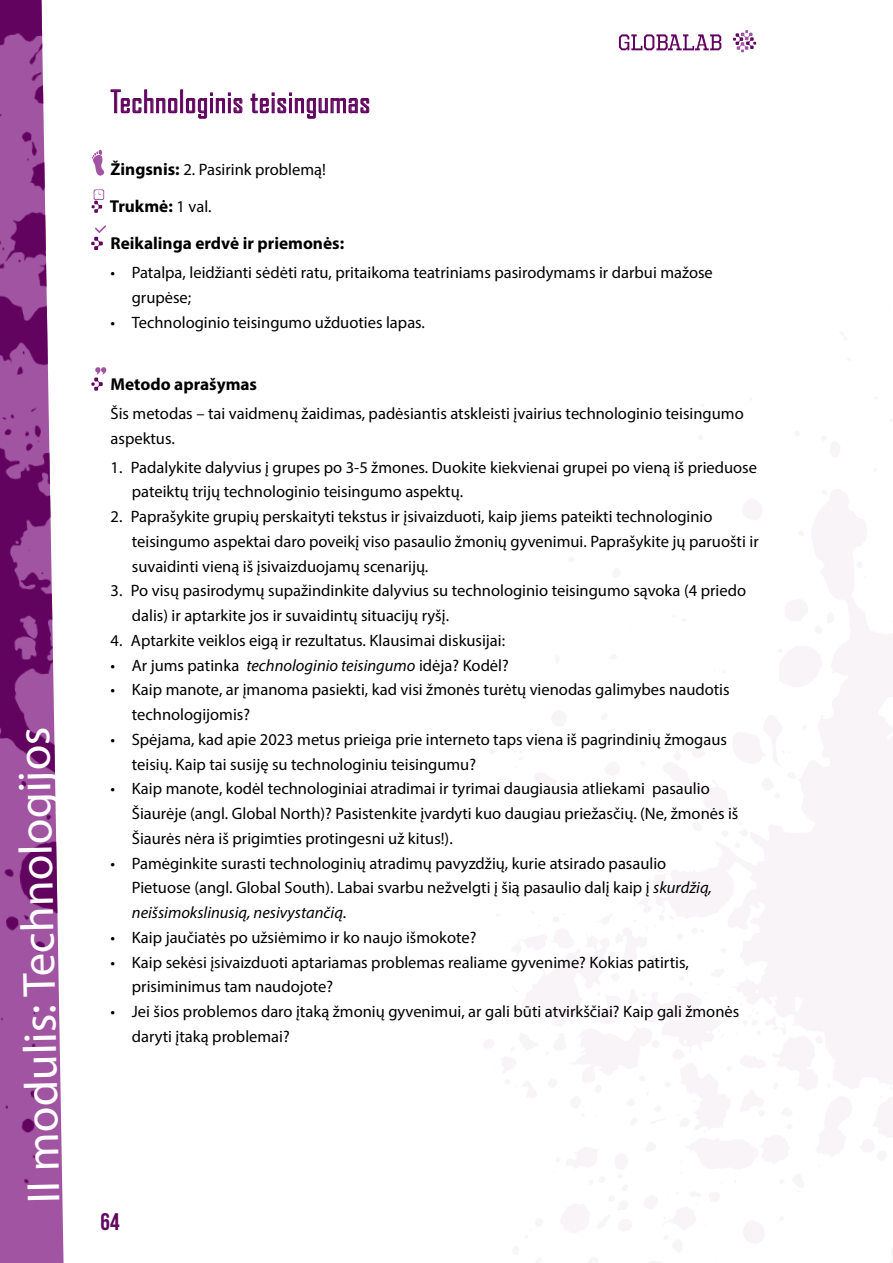
<style>
.page{position:relative;width:893px;height:1263px;background:#fff}
.page>*{position:absolute;margin:0;border:0;box-sizing:border-box;transform-origin:0 0}
.t1{font:46.65px "Myriad Pro";color:#fff}
.t2{font:30px "Agency FB";letter-spacing:.02em;color:#61035f}
.t3{font:24px "Bebas Neue";color:#61035f}
.t4{font:700 17.25px/37.2px "Myriad Pro";color:#000}
.t5{font:16.5px/24.8px "Myriad Pro";color:#000}
.s1{font-weight:700;font-size:17.25px}
.s2{font-weight:400;font-size:16.5px}
.s3{font-style:italic}
</style>
<div class="page">
<svg style="left:619px;top:34px;width:102px;height:16px"></svg>
<svg style="left:733px;top:30px;width:23px;height:22px"></svg>
<svg style="left:484px;top:332px;width:409px;height:931px"></svg>
<svg style="left:0;top:0;width:64px;height:1263px;background:#a05b9f"></svg>
<svg style="left:110px;top:89px;width:68px;height:25px"></svg>
<div style="left:180px;top:89px;width:3px;height:24px;border:1px solid #61035f"></div>
<svg style="left:186px;top:92px;width:57px;height:27px"></svg>
<svg style="left:250px;top:92px;width:120px;height:27px"></svg>
<svg style="left:92px;top:149px;width:13px;height:27px"></svg>
<svg style="left:92px;top:189px;width:12px;height:24px"></svg>
<svg style="left:91px;top:225px;width:15px;height:25px"></svg>
<svg style="left:91px;top:367px;width:16px;height:24px"></svg>
<h1 class="t1" style="left:14px;top:1203px;width:478px;rotate:-91deg">II modulis: Technologijos</h1>
<h2 class="t2" style="left:111px;top:85px;width:261px">Technologinis teisingumas</h2>
<p class="t5" style="left:111px;top:157px;width:217px"><span class="s1">Žingsnis:</span> 2. Pasirink problemą!</p>
<p class="t4" style="left:110px;top:187px;width:236px">Trukmė: <span class="s2">1 val.<br></span>Reikalinga erdvė ir priemonės:</p>
<p class="t5" style="left:132px;top:260px;width:583px;text-indent:-21px">• Patalpa, leidžianti sėdėti ratu, pritaikoma teatriniams pasirodymams ir darbui mažose grupėse;</p>
<p class="t5" style="left:111px;top:310px;width:316px">• Technologinio teisingumo užduoties lapas.</p>
<p class="t4" style="left:111px;top:365px;width:148px">Metodo aprašymas</p>
<p class="t5" style="left:111px;top:401px;width:635px">Šis metodas – tai vaidmenų žaidimas, padėsiantis atskleisti įvairius technologinio teisingumo aspektus.</p>
<p class="t5" style="left:132px;top:454px;width:627px;text-indent:-21px">1. Padalykite dalyvius į grupes po 3-5 žmones. Duokite kiekvienai grupei po vieną iš prieduose pateiktų trijų technologinio teisingumo aspektų.</p>
<p class="t5" style="left:132px;top:504px;width:628px;text-indent:-21px">2. Paprašykite grupių perskaityti tekstus ir įsivaizduoti, kaip jiems pateikti technologinio teisingumo aspektai daro poveikį viso pasaulio žmonių gyvenimui. Paprašykite jų paruošti ir suvaidinti vieną iš įsivaizduojamų scenarijų.</p>
<p class="t5" style="left:132px;top:578px;width:616px;text-indent:-21px">3. Po visų pasirodymų supažindinkite dalyvius su technologinio teisingumo sąvoka (4 priedo dalis) ir aptarkite jos ir suvaidintų situacijų ryšį.</p>
<p class="t5" style="left:111px;top:628px;width:396px">4. Aptarkite veiklos eigą ir rezultatus. Klausimai diskusijai:</p>
<p class="t5" style="left:111px;top:652px;width:400px">• Ar jums patinka <span class="s3">technologinio teisingumo</span> idėja? Kodėl?</p>
<p class="t5" style="left:132px;top:677px;width:599px;text-indent:-21px">• Kaip manote, ar įmanoma pasiekti, kad visi žmonės turėtų vienodas galimybes naudotis technologijomis?</p>
<p class="t5" style="left:132px;top:727px;width:597px;text-indent:-21px">• Spėjama, kad apie 2023 metus prieiga prie interneto taps viena iš pagrindinių žmogaus teisių. Kaip tai susiję su technologiniu teisingumu?</p>
<p class="t5" style="left:132px;top:776px;width:608px;text-indent:-21px">• Kaip manote, kodėl technologiniai atradimai ir tyrimai daugiausia atliekami pasaulio<br>Šiaurėje (angl. Global North)? Pasistenkite įvardyti kuo daugiau priežasčių. (Ne, žmonės iš<br>Šiaurės nėra iš prigimties protingesni už kitus!).</p>
<p class="t5" style="left:132px;top:850px;width:582px;text-indent:-21px">• Pamėginkite surasti technologinių atradimų pavyzdžių, kurie atsirado pasaulio<br>Pietuose (angl. Global South). Labai svarbu nežvelgti į šią pasaulio dalį kaip į <span class="s3">skurdžią, neišsimokslinusią, nesivystančią</span>.</p>
<p class="t5" style="left:111px;top:925px;width:367px">• Kaip jaučiatės po užsiėmimo ir ko naujo išmokote?</p>
<p class="t5" style="left:132px;top:949px;width:558px;text-indent:-21px">• Kaip sekėsi įsivaizduoti aptariamas problemas realiame gyvenime? Kokias patirtis, prisiminimus tam naudojote?</p>
<p class="t5" style="left:132px;top:999px;width:609px;text-indent:-21px">• Jei šios problemos daro įtaką žmonių gyvenimui, ar gali būti atvirkščiai? Kaip gali žmonės daryti įtaką problemai?</p>
<h3 class="t3" style="left:101px;top:1208px;width:21px">64</h3>
</div>
